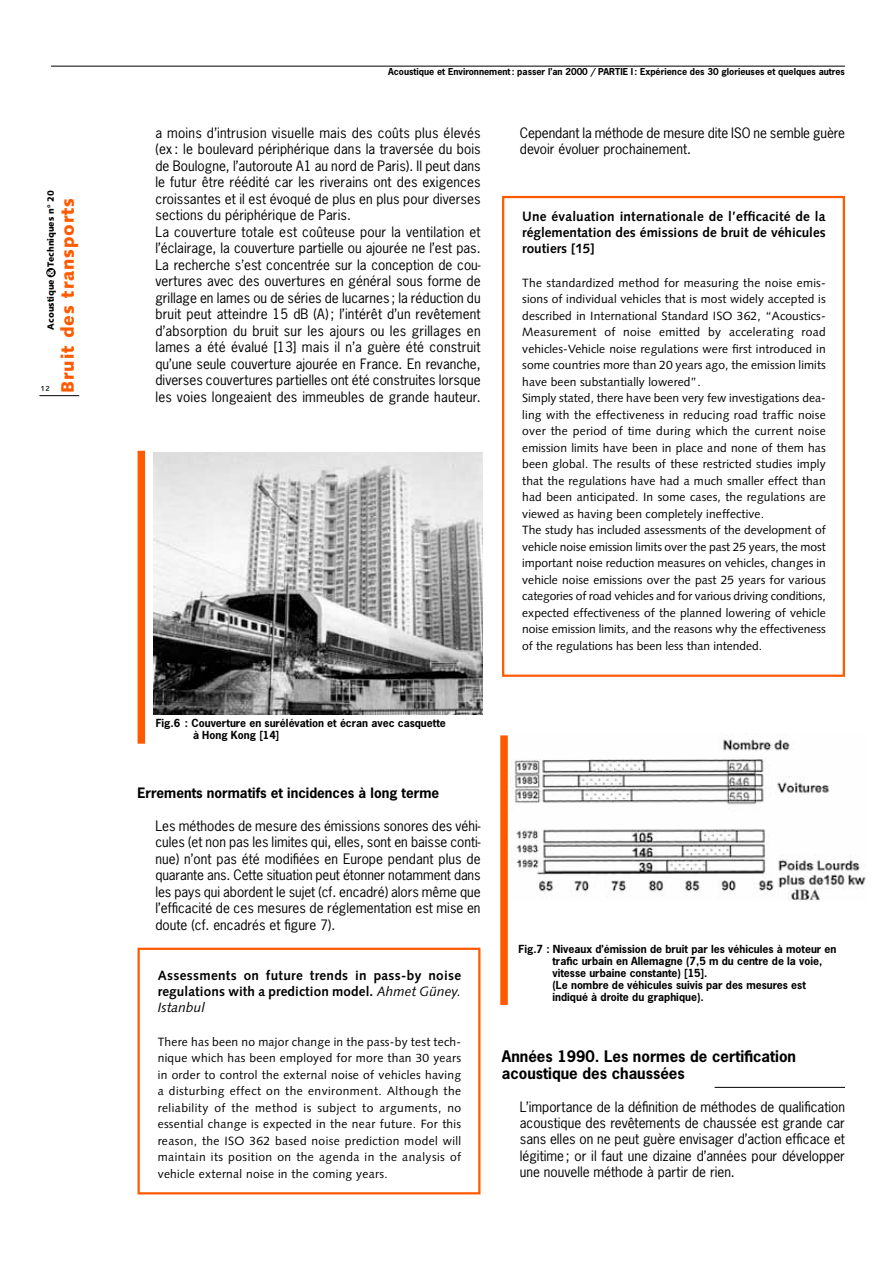
<style>
.page{position:relative;width:893px;height:1263px;background:#fff}
.page>*{position:absolute;margin:0;border:0;box-sizing:border-box;transform-origin:0 0}
.t1{font:900 18px "Syntax";letter-spacing:.05em;color:#ff5a00}
.t2{font:700 15px/16.5px "News Gothic";color:#000}
.t3{font:13.5px/16.5px "News Gothic";letter-spacing:.005em;color:#000}
.t4{font:700 13.5px/16.5px "Syntax";letter-spacing:.005em;color:#000;text-align:justify}
.t5{font:700 13.5px "News Gothic";color:#000}
.t6{font:12px/16.5px "Syntax";letter-spacing:.01em;color:#000;text-align:justify}
.t7{font:700 10.5px/12px "News Gothic";color:#000}
.t8{font:700 9px "News Gothic";color:#000}
.t9{font:900 9px "Syntax";color:#000}
.t10{font:6.9px "OCRB";color:#000;scale:1.08 1}
.s1{color:#fff}
.s2{font-weight:400;font-style:italic}
</style>
<div class="page">
<hr style="left:714px;top:1087px;width:131px;height:1px;background:#000">
<hr style="left:51px;top:66px;width:794px;height:1px;background:#000">
<hr style="left:39px;top:395px;width:40px;height:1px;background:#000">
<div style="left:46px;top:268px;width:10px;height:9px;background:#000;border-radius:50%"></div>
<img style="left:153px;top:453px;width:329px;height:262px">
<div style="left:137px;top:451px;width:8px;height:293px;background:#ff5a00"></div>
<div style="left:137px;top:948px;width:343px;height:246px;border:2px solid #ff5a00"></div>
<div style="left:502px;top:196px;width:343px;height:481px;border:2px solid #ff5a00"></div>
<img style="left:510px;top:738px;width:356px;height:163px">
<div style="left:500px;top:735px;width:8px;height:270px;background:#ff5a00"></div>
<p class="t9" style="left:47px;top:330px;width:141px;rotate:-90deg">Acoustique <span class="s1">&amp;</span> Techniques n° 20</p>
<h1 class="t1" style="left:60px;top:393px;width:196px;rotate:-90deg">Bruit des transports</h1>
<p class="t10" style="left:40px;top:386px;width:11px">12</p>
<p class="t8" style="left:388px;top:68px;width:458px">Acoustique et Environnement: passer l’an 2000 / PARTIE I: Expérience des 30 glorieuses et quelques autres</p>
<p class="t3" style="left:155px;top:126px;width:327px">a moins d’intrusion visuelle mais des coûts plus élevés (ex : le boulevard périphérique dans la traversée du bois de Boulogne, l’autoroute A1 au nord de Paris). Il peut dans le futur être réédité car les riverains ont des exigences croissantes et il est évoqué de plus en plus pour diverses sections du périphérique de Paris.<br>La couverture totale est coûteuse pour la ventilation et l’éclairage, la couverture partielle ou ajourée ne l’est pas.<br>La recherche s’est concentrée sur la conception de cou&shy;vertures avec des ouvertures en général sous forme de grillage en lames ou de séries de lucarnes; la réduction du bruit peut atteindre 15 dB (A) ; l’intérêt d’un revêtement d’absorption du bruit sur les ajours ou les grillages en lames a été évalué [13] mais il n’a guère été construit qu’une seule couverture ajourée en France. En revanche, diverses couvertures partielles ont été construites lorsque les voies longeaient des immeubles de grande hauteur.</p>
<p class="t3" style="left:520px;top:126px;width:326px">Cependant la méthode de mesure dite ISO ne semble guère devoir évoluer prochainement.</p>
<p class="t4" style="left:522px;top:209px;width:305px">Une évaluation internationale de l’efficacité de la réglementation des émissions de bruit de véhicules routiers [15]</p>
<p class="t6" style="left:522px;top:275px;width:305px;text-align:left">The standardized method for measuring the noise emis&shy;sions of individual vehicles that is most widely accepted is described in International Standard ISO 362, “Acoustics-Measurement of noise emitted by accelerating road vehicles-Vehicle noise regulations were first introduced in some countries more than 20 years ago, the emission limits have been substantially lowered”.<br>Simply stated, there have been very few investigations dea&shy;ling with the effectiveness in reducing road traffic noise over the period of time during which the current noise emission limits have been in place and none of them has been global. The results of these restricted studies imply that the regulations have had a much smaller effect than had been anticipated. In some cases, the regulations are viewed as having been completely ineffective.<br>The study has included assessments of the development of vehicle noise emission limits over the past 25 years, the most important noise reduction measures on vehicles, changes in vehicle noise emissions over the past 25 years for various categories of road vehicles and for various driving conditions, expected effectiveness of the planned lowering of vehicle noise emission limits, and the reasons why the effectiveness of the regulations has been less than intended.</p>
<p class="t7" style="left:193px;top:718px;width:254px;text-indent:-37px">Fig.6 : Couverture en surélévation et écran avec casquette à Hong Kong [14]</p>
<p class="t5" style="left:137px;top:787px;width:303px">Errements normatifs et incidences à long terme</p>
<p class="t3" style="left:155px;top:819px;width:326px;text-align:justify">Les méthodes de mesure des émissions sonores des véhi&shy;cules (et non pas les limites qui, elles, sont en baisse conti&shy;nue) n’ont pas été modifiées en Europe pendant plus de quarante ans. Cette situation peut étonner notamment dans les pays qui abordent le sujet (cf. encadré) alors même que l’efficacité de ces mesures de réglementation est mise en doute (cf. encadrés et figure 7).</p>
<p class="t4" style="left:158px;top:968px;width:305px">Assessments on future trends in pass-by noise regulations with a prediction model. <span class="s2">Ahmet Güney.<br>Istanbul</span></p>
<p class="t6" style="left:158px;top:1034px;width:305px">There has been no major change in the pass-by test tech&shy;nique which has been employed for more than 30 years in order to control the external noise of vehicles having a disturbing effect on the environment. Although the reliability of the method is subject to arguments, no essential change is expected in the near future. For this reason, the ISO 362 based noise prediction model will maintain its position on the agenda in the analysis of vehicle external noise in the coming years.</p>
<p class="t7" style="left:552px;top:943px;width:285px;text-indent:-34px">Fig.7 : Niveaux d’émission de bruit par les véhicules à moteur en trafic urbain en Allemagne (7,5 m du centre de la voie, vitesse urbaine constante) [15].<br>(Le nombre de véhicules suivis par des mesures est indiqué à droite du graphique).</p>
<p class="t2" style="left:502px;top:1049px;width:296px">Années 1990. Les normes de certification acoustique des chaussées</p>
<p class="t3" style="left:520px;top:1099px;width:326px;text-align:justify">L’importance de la définition de méthodes de qualification acoustique des revêtements de chaussée est grande car sans elles on ne peut guère envisager d’action efficace et légitime; or il faut une dizaine d’années pour développer une nouvelle méthode à partir de rien.</p>
</div>
